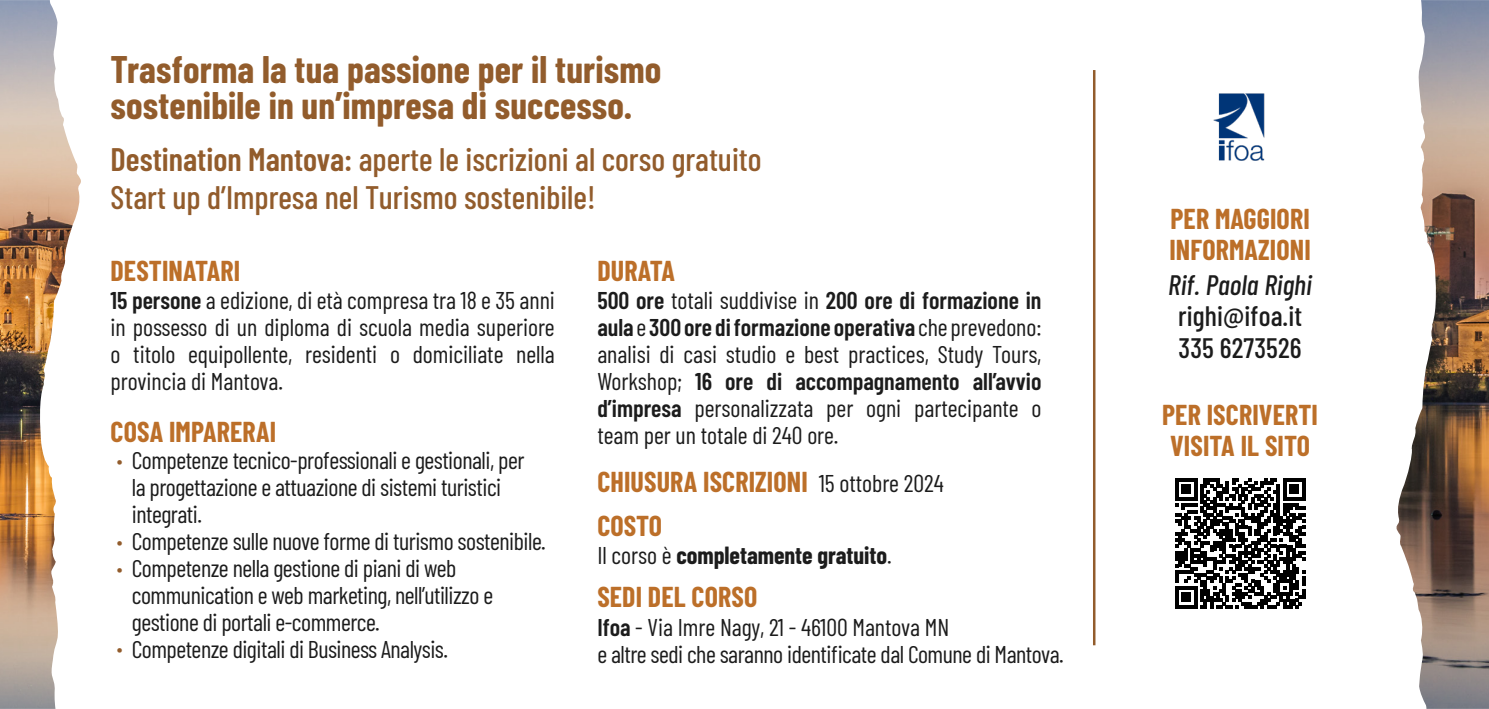
<style>
.page{position:relative;width:1489px;height:709px;background:#fff}
.page>*{position:absolute;margin:0;border:0;box-sizing:border-box;transform-origin:0 0}
.t1{font:700 37.5px/35.5px "Barlow Condensed";letter-spacing:.005em;color:#925c2c}
.t2{font:500 32.5px/37.5px "Barlow Condensed";color:#925c2c}
.t3{font:600 32px "Barlow Condensed";color:#925c2c}
.t4{font:700 28px/31.2px "Barlow Condensed";letter-spacing:.005em;color:#bc6f29}
.t5{font:500 28px/31.2px "Barlow Condensed";letter-spacing:.005em;color:#1c1c1c}
.t6{font:italic 500 28px "Barlow Condensed";letter-spacing:.005em;color:#1c1c1c}
.t7{font:24.25px/27px "Barlow Condensed";letter-spacing:-.02em;color:#1c1c1c}
.t8{font:700 24.25px "Barlow Condensed";color:#1c1c1c}
.s1{font-weight:600}
.s2{font-weight:400;font-size:24.25px;color:#1c1c1c}
.s3{font-weight:400}
</style>
<div class="page">
<img style="left:1396px;top:0;width:92px;height:709px">
<img style="left:0;top:0;width:81px;height:709px">
<svg style="left:1175px;top:478px;width:130px;height:130px"></svg>
<svg style="left:1301px;top:576px;width:4px;height:10px"></svg>
<svg style="left:1301px;top:589px;width:4px;height:10px"></svg>
<hr style="left:1092px;top:70px;width:3px;height:575px;background:#925c2c">
<img style="left:1213px;top:93px;width:52px;height:68px">
<h1 class="t1" style="left:111px;top:50px;width:552px">Trasforma la tua passione per il turismo sostenibile in un’impresa di successo.</h1>
<h2 class="t2" style="left:111px;top:138px;width:652px"><span class="s1">Destination Mantova:</span> aperte le iscrizioni al corso gratuito<br>Start up d’Impresa nel Turismo sostenibile!</h2>
<p class="t4" style="left:111px;top:254px;width:131px">DESTINATARI</p>
<p class="t7" style="left:111px;top:285px;width:446px;text-align:justify"><span class="s1">15 persone</span> a edizione, di età compresa tra 18 e 35 anni in possesso di un diploma di scuola media superiore o titolo equipollente, residenti o domiciliate nella provincia di Mantova.</p>
<p class="t4" style="left:111px;top:414px;width:167px">COSA IMPARERAI</p>
<h3 class="t3" style="left:152px;top:459px;width:8px;rotate:90deg">.</h3>
<h3 class="t3" style="left:152px;top:539px;width:8px;rotate:90deg">.</h3>
<h3 class="t3" style="left:152px;top:566px;width:8px;rotate:90deg">.</h3>
<h3 class="t3" style="left:152px;top:647px;width:8px;rotate:90deg">.</h3>
<p class="t7" style="left:132px;top:445px;width:415px">Competenze tecnico-professionali e gestionali, per<br>la progettazione e attuazione di sistemi turistici integrati.<br>Competenze sulle nuove forme di turismo sostenibile.<br>Competenze nella gestione di piani di web communication e web marketing, nell’utilizzo e gestione di portali e-commerce.<br>Competenze digitali di Business Analysis.</p>
<p class="t4" style="left:597px;top:254px;width:79px">DURATA</p>
<p class="t7" style="left:597px;top:285px;width:446px;text-align:justify"><span class="s1">500 ore</span> totali suddivise in <span class="s1">200 ore di formazione in aula</span> e <span class="s1">300 ore di formazione operativa</span> che prevedono: analisi di casi studio e best practices, Study Tours, Workshop; <span class="s1">16 ore di accompagnamento all’avvio d’impresa</span> personalizzata per ogni partecipante o team per un totale di 240 ore.</p>
<p class="t4" style="left:597px;top:465px;width:348px">CHIUSURA ISCRIZIONI <span class="s2">15 ottobre 2024</span></p>
<p class="t4" style="left:597px;top:508px;width:66px">COSTO</p>
<p class="t8" style="left:597px;top:538px;width:296px"><span class="s3">Il corso è</span> completamente gratuito<span class="s3">.</span></p>
<p class="t4" style="left:597px;top:580px;width:161px">SEDI DEL CORSO</p>
<p class="t7" style="left:597px;top:612px;width:467px"><span class="s1">Ifoa</span> - Via Imre Nagy, 21 - 46100 Mantova MN<br>e altre sedi che saranno identificate dal Comune di Mantova.</p>
<p class="t4" style="left:1169px;top:201px;width:143px">PER MAGGIORI<br>INFORMAZIONI</p>
<p class="t6" style="left:1168px;top:265px;width:145px">Rif. Paola Righi</p>
<p class="t5" style="left:1177px;top:299px;width:125px">righi@ifoa.it<br>335 6273526</p>
<p class="t4" style="left:1162px;top:397px;width:157px">PER ISCRIVERTI<br>VISITA IL SITO</p>
</div>
